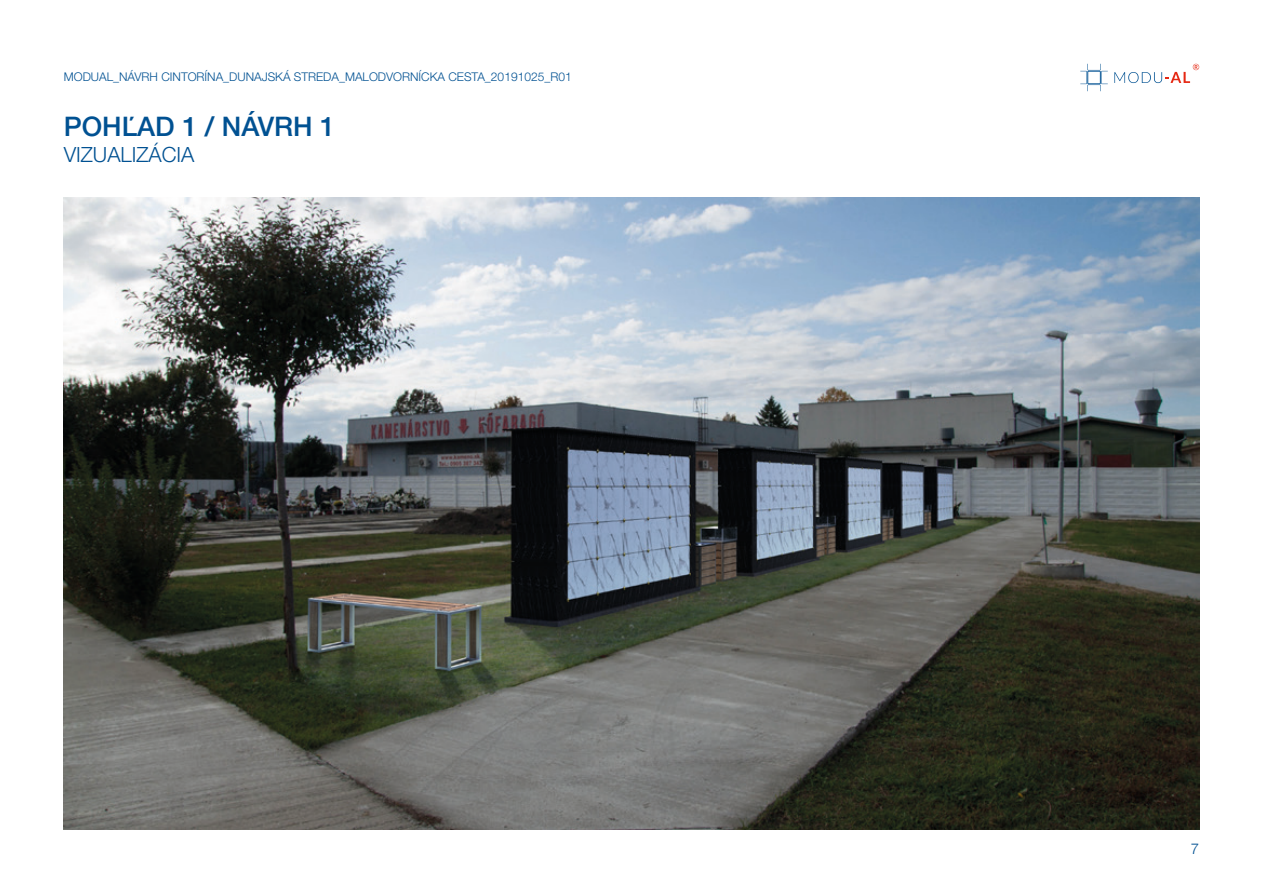
<style>
.page{position:relative;width:1263px;height:893px;background:#fff}
.page>*{position:absolute;margin:0;border:0;box-sizing:border-box;transform-origin:0 0}
.t1{font:500 27px "Helvetica Neue LT Pro";color:#005192}
.t2{font:300 21px "Helvetica Neue LT Pro";color:#005192}
.t3{font:300 15px "Helvetica Neue LT Com";color:#005192}
.t4{font:300 12px "Helvetica Neue LT Pro";color:#005192}
</style>
<div class="page">
<svg style="left:1114px;top:64px;width:85px;height:19px"></svg>
<svg style="left:1080px;top:64px;width:28px;height:27px"></svg>
<img style="left:64px;top:198px;width:1135px;height:631px">
<p class="t4" style="left:64px;top:69px;width:509px">MODUAL_NÁVRH CINTORÍNA_DUNAJSKÁ STREDA_MALODVORNÍCKA CESTA_20191025_R01</p>
<p class="t1" style="left:64px;top:110px;width:273px">POHĽAD 1 / NÁVRH 1</p>
<p class="t2" style="left:64px;top:142px;width:132px">VIZUALIZÁCIA</p>
<p class="t3" style="left:1191px;top:839px;width:10px">7</p>
</div>
